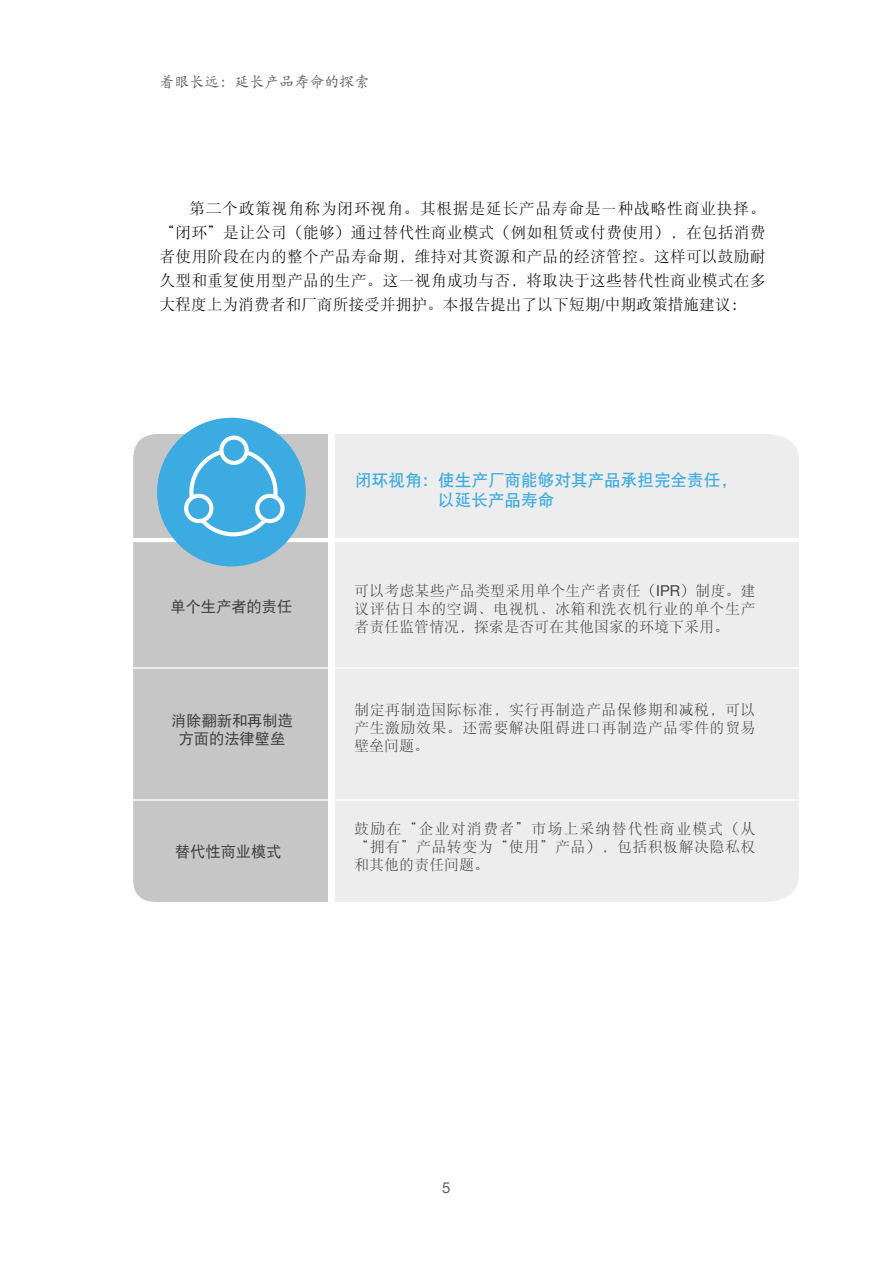
<style>
.page{position:relative;width:893px;height:1263px;background:#fff}
.page>*{position:absolute;margin:0;border:0;box-sizing:border-box;transform-origin:0 0}
.t1{font:16.65px/20px "DFP Hei W7";color:#3babe2}
.t2{font:15.75px/24px "DFP Song W3";color:#000;text-align:justify}
.t3{font:15.15px/18.3px "DFP Hei W5";color:#3c3c3b;text-align:center}
.t4{font:15px/18px "DFP Song W3";letter-spacing:.03em;color:#414142;text-align:justify}
.t5{font:15px "DFP Kai W5";color:#5f5e5e}
.t6{font:15px "Helvetica Neue";color:#5f5e5e}
.s1{font-family:"Helvetica Neue"}
</style>
<div class="page">
<div style="left:133px;top:432px;width:195px;height:470px;background:#c6c6c6"></div>
<div style="left:335px;top:434px;width:464px;height:468px;background:#ededed"></div>
<hr style="left:122px;top:667px;width:712px;height:2px;background:#fff">
<hr style="left:121px;top:538px;width:713px;height:4px;background:#fff">
<hr style="left:121px;top:799px;width:712px;height:2px;background:#fff">
<div style="left:157px;top:418px;width:149px;height:148px;background:#3babe2;border-radius:50%"></div>
<div style="left:189px;top:448px;width:89px;height:88px;border:4px solid #fff;border-radius:50%"></div>
<div style="left:186px;top:496px;width:25px;height:25px;background:#3babe2;border-radius:50%"></div>
<div style="left:184px;top:494px;width:29px;height:29px;border:4px solid #fff;border-radius:50%"></div>
<svg style="left:221px;top:438px;width:26px;height:25px"></svg>
<div style="left:219px;top:435px;width:30px;height:30px;border:4px solid #fff;border-radius:50%"></div>
<svg style="left:257px;top:496px;width:25px;height:25px"></svg>
<div style="left:255px;top:494px;width:30px;height:29px;border:4px solid #fff;border-radius:50%"></div>
<p class="t5" style="left:159px;top:73px;width:211px">着眼长远：延长产品寿命的探索</p>
<p class="t2" style="left:159px;top:196px;width:608px;text-indent:30px">第二个政策视角称为闭环视角。其根据是延长产品寿命是一种战略性商业抉择。“闭环”是让公司（能够）通过替代性商业模式（例如租赁或付费使用），在包括消费者使用阶段在内的整个产品寿命期，维持对其资源和产品的经济管控。这样可以鼓励耐久型和重复使用型产品的生产。这一视角成功与否，将取决于这些替代性商业模式在多大程度上为消费者和厂商所接受并拥护。本报告提出了以下短期/中期政策措施建议：</p>
<p class="t3" style="left:171px;top:597px;width:123px">单个生产者的责任</p>
<p class="t3" style="left:171px;top:711px;width:123px">消除翻新和再制造方面的法律壁垒</p>
<p class="t3" style="left:175px;top:842px;width:108px">替代性商业模式</p>
<p class="t1" style="left:438px;top:469px;width:300px;text-indent:-83px">闭环视角：使生产厂商能够对其产品承担完全责任，以延长产品寿命</p>
<p class="t4" style="left:354px;top:582px;width:403px">可以考虑某些产品类型采用单个生产者责任（<span class="s1">IPR</span>）制度。建议评估日本的空调、电视机、冰箱和洗衣机行业的单个生产者责任监管情况，探索是否可在其他国家的环境下采用。</p>
<p class="t4" style="left:354px;top:700px;width:403px">制定再制造国际标准，实行再制造产品保修期和减税，可以产生激励效果。还需要解决阻碍进口再制造产品零件的贸易壁垒问题。</p>
<p class="t4" style="left:354px;top:820px;width:403px">鼓励在“企业对消费者”市场上采纳替代性商业模式（从“拥有”产品转变为“使用”产品），包括积极解决隐私权和其他的责任问题。</p>
<p class="t6" style="left:442px;top:1178px;width:10px">5</p>
</div>
